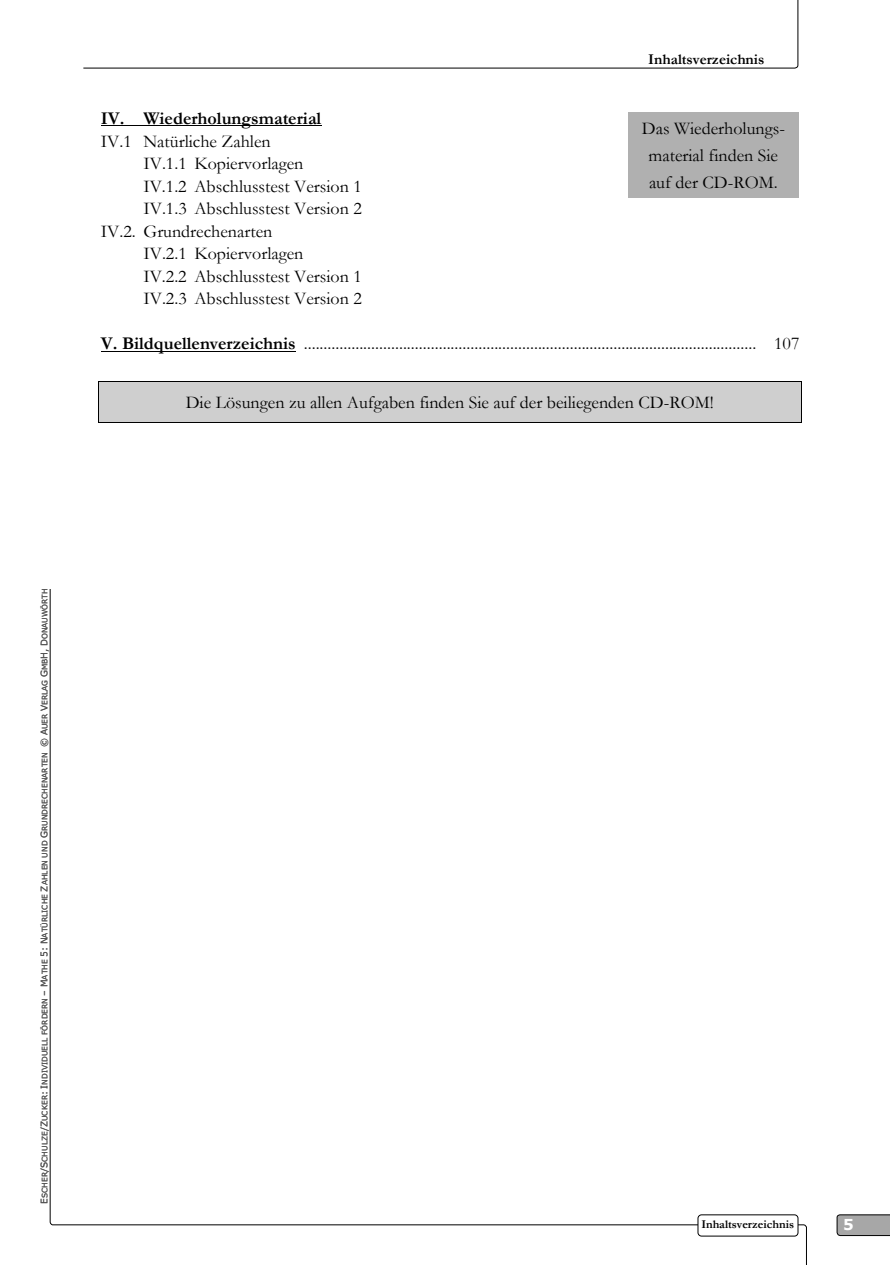
<style>
.page{position:relative;width:890px;height:1265px;background:#fff}
.page>*{position:absolute;margin:0;border:0;box-sizing:border-box;transform-origin:0 0}
.t1{font:18px/27px "Garamond";color:#000;text-align:center}
.t2{font:700 18px "Garamond";color:#000}
.t3{font:700 15px "Garamond";color:#000}
.t4{font:700 15px "Verdana";color:#fff}
.t5{font:700 12px "Garamond";color:#000}
.t6{font:7.5px "Verdana";color:#515151}
.s1{font-weight:700}
.s2{font-size:9px}
</style>
<div class="page">
<svg style="left:49px;top:589px;width:758px;height:676px"></svg>
<div style="left:698px;top:1214px;width:100px;height:22px;background:#fff;border-radius:4px"></div>
<div style="left:697px;top:1214px;width:101px;height:22px;border:1px solid #000;border-radius:4px"></div>
<svg style="left:836px;top:1214px;width:54px;height:22px"></svg>
<svg style="left:83px;top:0;width:715px;height:69px"></svg>
<hr style="left:101px;top:125px;width:220px;height:1px;background:#000">
<hr style="left:101px;top:350px;width:195px;height:1px;background:#000">
<div style="left:99px;top:382px;width:701px;height:40px;background:#cfcfcf"></div>
<hr style="left:98px;top:381px;width:703px;height:1px;background:#000">
<hr style="left:98px;top:422px;width:703px;height:1px;background:#000">
<hr style="left:98px;top:382px;width:1px;height:40px;background:#000">
<hr style="left:800px;top:382px;width:1px;height:40px;background:#000">
<div style="left:628px;top:113px;width:170px;height:85px;background:#b0b0b0"></div>
<p class="t3" style="left:648px;top:51px;width:118px">Inhaltsverzeichnis</p>
<p class="t2" style="left:101px;top:109px;width:222px">IV. Wiederholungsmaterial</p>
<p class="t1" style="left:101px;top:128px;width:171px">IV.1 Natürliche Zahlen</p>
<p class="t1" style="left:143px;top:150px;width:162px">IV.1.1 Kopiervorlagen</p>
<p class="t1" style="left:143px;top:173px;width:220px">IV.1.2 Abschlusstest Version 1</p>
<p class="t1" style="left:143px;top:195px;width:220px">IV.1.3 Abschlusstest Version 2</p>
<p class="t1" style="left:101px;top:218px;width:173px">IV.2. Grundrechenarten</p>
<p class="t1" style="left:143px;top:240px;width:162px">IV.2.1 Kopiervorlagen</p>
<p class="t1" style="left:143px;top:263px;width:220px">IV.2.2 Abschlusstest Version 1</p>
<p class="t1" style="left:143px;top:285px;width:220px">IV.2.3 Abschlusstest Version 2</p>
<p class="t1" style="left:101px;top:330px;width:700px"><span class="s1">V. Bildquellenverzeichnis</span> .................................................................................................................. 107</p>
<p class="t1" style="left:642px;top:115px;width:145px">Das Wiederholungs&shy;material finden Sie auf der CD-ROM.</p>
<p class="t1" style="left:186px;top:389px;width:529px">Die Lösungen zu allen Aufgaben finden Sie auf der beiliegenden CD-ROM!</p>
<p class="t6" style="left:40px;top:1203px;width:617px;rotate:-90deg"><span class="s2">E</span>SCHER<span class="s2">/S</span>CHULZE<span class="s2">/Z</span>UCKER<span class="s2">: I</span>NDIVIDUELL FÖRDERN <span class="s2">– M</span>ATHE <span class="s2">5: N</span>ATÜRLICHE <span class="s2">Z</span>AHLEN UND <span class="s2">G</span>RUNDRECHENARTEN <span class="s2">© A</span>UER <span class="s2">V</span>ERLAG <span class="s2">G</span>MB<span class="s2">H, D</span>ONAUWÖRTH</p>
<p class="t5" style="left:701px;top:1217px;width:94px">Inhaltsverzeichnis</p>
<p class="t4" style="left:843px;top:1215px;width:12px">5</p>
</div>
